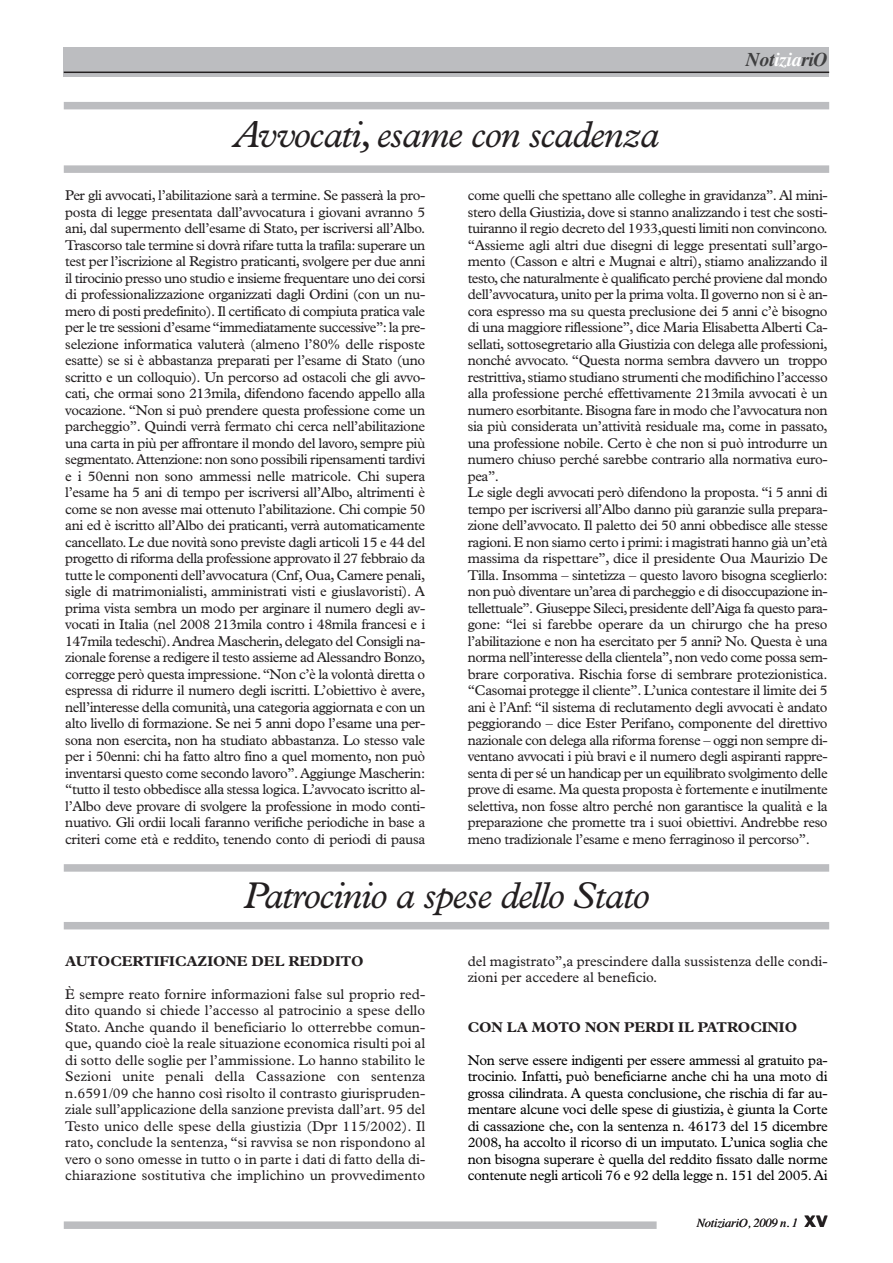
<style>
.page{position:relative;width:893px;height:1263px;background:#fff}
.page>*{position:absolute;margin:0;border:0;box-sizing:border-box;transform-origin:0 0}
.t1{font:italic 37.5px "Plantin";letter-spacing:-.025em;color:#231f20}
.t2{font:italic 700 19.5px "Times";letter-spacing:-.015em;color:#3e3e3f}
.t3{font:14.25px/16.5px "Plantin";letter-spacing:-.03em;color:#231f20;text-align:justify}
.t4{font:14.25px/16.5px "Plantin";letter-spacing:-.02em;color:#000;text-align:justify}
.t5{font:14.25px/16.5px "Plantin";color:#231f20}
.t6{font:700 14.25px "Plantin";color:#231f20}
.t7{font:italic 12.45px "Times";letter-spacing:-.02em;color:#231f20}
.s1{color:#fff}
.s2{font-family:"Franklin Gothic";font-style:normal;font-size:15px}
</style>
<div class="page">
<div style="left:64px;top:48px;width:765px;height:29px;background:#bcbdc0"></div>
<hr style="left:64px;top:72px;width:765px;height:1px;background:#231f20">
<div style="left:64px;top:1221px;width:593px;height:8px;background:#bcbdc0"></div>
<div style="left:64px;top:165px;width:765px;height:8px;background:#bcbdc0"></div>
<div style="left:64px;top:102px;width:765px;height:7px;background:#bcbdc0"></div>
<div style="left:64px;top:922px;width:765px;height:7px;background:#bcbdc0"></div>
<div style="left:64px;top:864px;width:765px;height:8px;background:#bcbdc0"></div>
<h1 class="t1" style="left:234px;top:121px;width:427px">Avvocati,esame con scadenza</h1>
<h2 class="t2" style="left:746px;top:48px;width:83px">Not<span class="s1">izia</span>riO</h2>
<p class="t3" style="left:65px;top:188px;width:361px">Per gli avvocati, l’abilitazione sarà a termine. Se passerà la pro&shy;posta di legge presentata dall’avvocatura i giovani avranno 5 ani, dal supermento dell’esame di Stato, per iscriversi all’Albo.<br>Trascorso tale termine si dovrà rifare tutta la trafila: superare un test per l’iscrizione al Registro praticanti, svolgere per due anni il tirocinio presso uno studio e insieme frequentare uno dei corsi di professionalizzazione organizzati dagli Ordini (con un nu&shy;mero di posti predefinito). Il certificato di compiuta pratica vale per le tre sessioni d’esame “immediatamente successive”: la pre&shy;selezione informatica valuterà (almeno l’80% delle risposte esatte) se si è abbastanza preparati per l’esame di Stato (uno scritto e un colloquio). Un percorso ad ostacoli che gli avvo&shy;cati, che ormai sono 213mila, difendono facendo appello alla vocazione. “Non si può prendere questa professione come un parcheggio”. Quindi verrà fermato chi cerca nell’abilitazione una carta in più per affrontare il mondo del lavoro, sempre più segmentato.Attenzione: non sono possibili ripensamenti tardivi e i 50enni non sono ammessi nelle matricole. Chi supera l’esame ha 5 ani di tempo per iscriversi all’Albo, altrimenti è come se non avesse mai ottenuto l’abilitazione. Chi compie 50 ani ed è iscritto all’Albo dei praticanti, verrà automaticamente cancellato. Le due novità sono previste dagli articoli 15 e 44 del progetto di riforma della professione approvato il 27 febbraio da tutte le componenti dell’avvocatura (Cnf, Oua, Camere penali, sigle di matrimonialisti, amministrati visti e giuslavoristi). A prima vista sembra un modo per arginare il numero degli av&shy;vocati in Italia (nel 2008 213mila contro i 48mila francesi e i 147mila tedeschi).Andrea Mascherin, delegato del Consigli na&shy;zionale forense a redigere il testo assieme ad Alessandro Bonzo, corregge però questa impressione.“Non c’è la volontà diretta o espressa di ridurre il numero degli iscritti. L’obiettivo è avere, nell’interesse della comunità, una categoria aggiornata e con un alto livello di formazione. Se nei 5 anni dopo l’esame una per&shy;sona non esercita, non ha studiato abbastanza. Lo stesso vale per i 50enni: chi ha fatto altro fino a quel momento, non può inventarsi questo come secondo lavoro”.Aggiunge Mascherin: “tutto il testo obbedisce alla stessa logica. L’avvocato iscritto al&shy;l’Albo deve provare di svolgere la professione in modo conti&shy;nuativo. Gli ordii locali faranno verifiche periodiche in base a criteri come età e reddito, tenendo conto di periodi di pausa</p>
<p class="t3" style="left:468px;top:188px;width:361px;text-align:left">come quelli che spettano alle colleghe in gravidanza”. Al mini&shy;stero della Giustizia, dove si stanno analizzando i test che sosti&shy;tuiranno il regio decreto del 1933,questi limiti non convincono. “Assieme agli altri due disegni di legge presentati sull’argo&shy;mento (Casson e altri e Mugnai e altri), stiamo analizzando il testo, che naturalmente è qualificato perché proviene dal mondo dell’avvocatura, unito per la prima volta. Il governo non si è an&shy;cora espresso ma su questa preclusione dei 5 anni c’è bisogno di una maggiore riflessione”, dice Maria Elisabetta Alberti Ca&shy;sellati, sottosegretario alla Giustizia con delega alle professioni, nonché avvocato. “Questa norma sembra davvero un troppo restrittiva, stiamo studiano strumenti che modifichino l’accesso alla professione perché effettivamente 213mila avvocati è un numero esorbitante. Bisogna fare in modo che l’avvocatura non sia più considerata un’attività residuale ma, come in passato, una professione nobile. Certo è che non si può introdurre un numero chiuso perché sarebbe contrario alla normativa euro&shy;pea”.<br>Le sigle degli avvocati però difendono la proposta. “i 5 anni di tempo per iscriversi all’Albo danno più garanzie sulla prepara&shy;zione dell’avvocato. Il paletto dei 50 anni obbedisce alle stesse ragioni. E non siamo certo i primi: i magistrati hanno già un’età massima da rispettare”, dice il presidente Oua Maurizio De Tilla. Insomma – sintetizza – questo lavoro bisogna sceglierlo: non può diventare un’area di parcheggio e di disoccupazione in&shy;tellettuale”. Giuseppe Sileci, presidente dell’Aiga fa questo para&shy;gone: “lei si farebbe operare da un chirurgo che ha preso l’abilitazione e non ha esercitato per 5 anni? No. Questa è una norma nell’interesse della clientela”, non vedo come possa sem&shy;brare corporativa. Rischia forse di sembrare protezionistica. “Casomai protegge il cliente”. L’unica contestare il limite dei 5 ani è l’Anf: “il sistema di reclutamento degli avvocati è andato peggiorando – dice Ester Perifano, componente del direttivo nazionale con delega alla riforma forense – oggi non sempre di&shy;ventano avvocati i più bravi e il numero degli aspiranti rappre&shy;senta di per sé un handicap per un equilibrato svolgimento delle prove di esame. Ma questa proposta è fortemente e inutilmente selettiva, non fosse altro perché non garantisce la qualità e la preparazione che promette tra i suoi obiettivi. Andrebbe reso meno tradizionale l’esame e meno ferraginoso il percorso”.</p>
<h1 class="t1" style="left:243px;top:882px;width:408px">Patrocinio a spese dello Stato</h1>
<p class="t6" style="left:65px;top:956px;width:300px">AUTOCERTIFICAZIONE DEL REDDITO</p>
<p class="t3" style="left:65px;top:987px;width:361px">È sempre reato fornire informazioni false sul proprio red&shy;dito quando si chiede l’accesso al patrocinio a spese dello Stato. Anche quando il beneficiario lo otterrebbe comun&shy;que, quando cioè la reale situazione economica risulti poi al di sotto delle soglie per l’ammissione. Lo hanno stabilito le Sezioni unite penali della Cassazione con sentenza n.6591/09 che hanno così risolto il contrasto giurispruden&shy;ziale sull’applicazione della sanzione prevista dall’art. 95 del Testo unico delle spese della giustizia (Dpr 115/2002). Il rato, conclude la sentenza, “si ravvisa se non rispondono al vero o sono omesse in tutto o in parte i dati di fatto della di&shy;chiarazione sostitutiva che implichino un provvedimento</p>
<p class="t5" style="left:468px;top:954px;width:361px">del magistrato”,a prescindere dalla sussistenza delle condi&shy;zioni per accedere al beneficio.</p>
<p class="t6" style="left:468px;top:1022px;width:331px">CON LA MOTO NON PERDI IL PATROCINIO</p>
<p class="t4" style="left:468px;top:1053px;width:361px">Non serve essere indigenti per essere ammessi al gratuito pa&shy;trocinio. Infatti, può beneficiarne anche chi ha una moto di grossa cilindrata. A questa conclusione, che rischia di far au&shy;mentare alcune voci delle spese di giustizia, è giunta la Corte di cassazione che, con la sentenza n. 46173 del 15 dicembre 2008, ha accolto il ricorso di un imputato. L’unica soglia che non bisogna superare è quella del reddito fissato dalle norme contenute negli articoli 76 e 92 della legge n. 151 del 2005.Ai</p>
<p class="t7" style="left:697px;top:1216px;width:132px">NotiziariO, 2009 n. 1 <span class="s2">XV</span></p>
</div>
